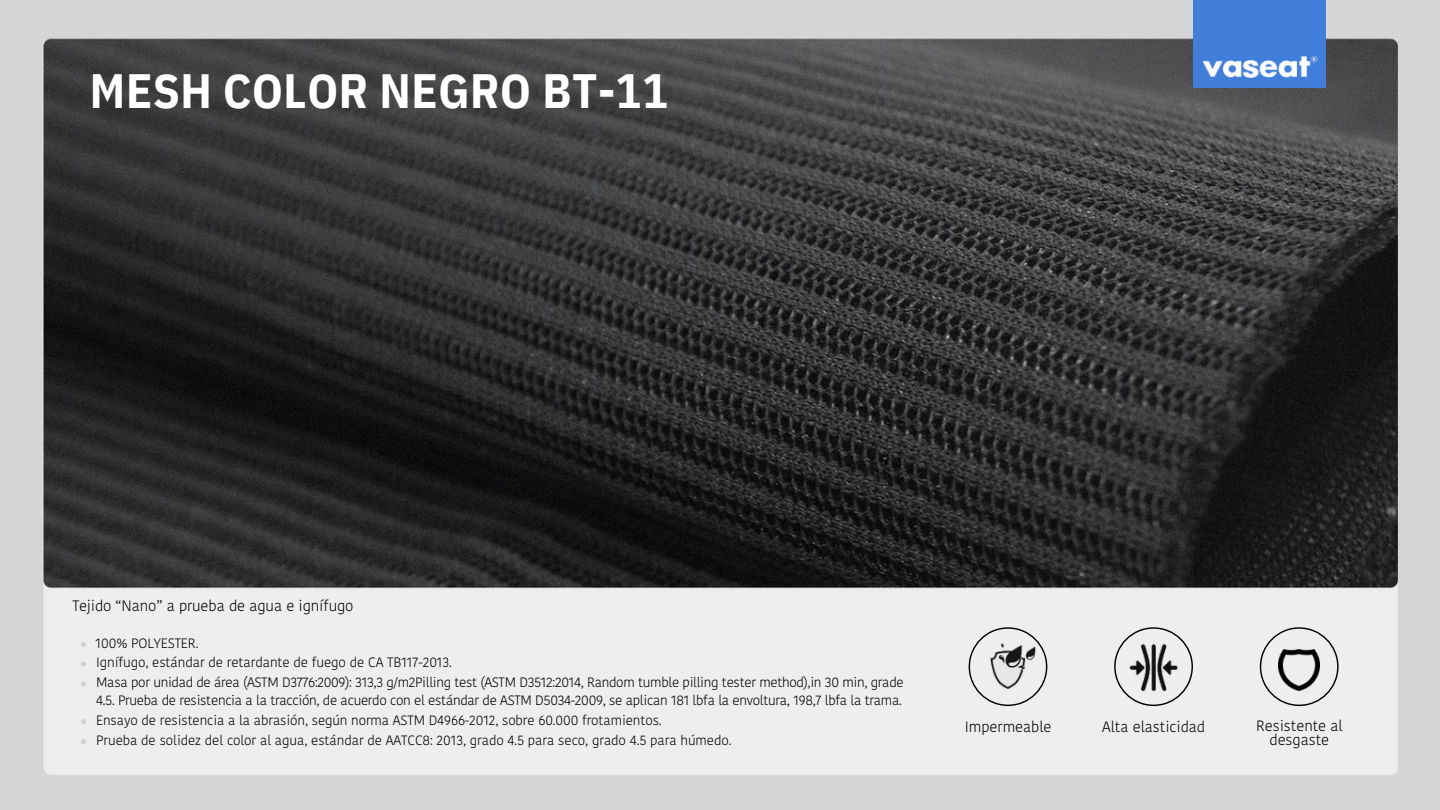
<style>
.page{position:relative;width:1440px;height:810px;background:#fff}
.page>*{position:absolute;margin:0;border:0;box-sizing:border-box;transform-origin:0 0}
.t1{font:700 48px "IBM Plex Sans Cond";letter-spacing:.015em;color:#fff}
.t2{font:300 15px/13.5px "Kohinoor Bangla";letter-spacing:-.005em;color:#000;text-align:center}
.t3{font:300 13.5px/18px "Kohinoor Bangla";letter-spacing:-.01em;color:#000}
</style>
<div class="page">
<img style="left:0;top:0;width:1440px;height:810px">
<img style="left:990px;top:644px;width:45px;height:46px">
<div style="left:969px;top:627px;width:78px;height:79px;border:1px solid #000;border-radius:50%"></div>
<div style="left:1114px;top:627px;width:79px;height:79px;border:1px solid #000;border-radius:50%"></div>
<img style="left:1128px;top:642px;width:51px;height:51px">
<div style="left:1260px;top:627px;width:79px;height:79px;border:1px solid #000;border-radius:50%"></div>
<img style="left:1279px;top:650px;width:40px;height:40px">
<div style="left:1193px;top:0;width:133px;height:88px;background:#407ed9"></div>
<img style="left:1194px;top:55px;width:132px;height:57px">
<svg style="left:81px;top:642px;width:5px;height:5px"></svg>
<svg style="left:81px;top:661px;width:5px;height:6px"></svg>
<svg style="left:81px;top:681px;width:5px;height:5px"></svg>
<svg style="left:81px;top:719px;width:5px;height:5px"></svg>
<svg style="left:81px;top:739px;width:5px;height:5px"></svg>
<h3 class="t1" style="left:90px;top:58px;width:580px">MESH COLOR NEGRO BT-11</h3>
<h2 class="t2" style="left:72px;top:599px;width:283px">Tejido “Nano” a prueba de agua e ignífugo</h2>
<p class="t3" style="left:96px;top:634px;width:104px">100% POLYESTER.</p>
<p class="t3" style="left:96px;top:654px;width:357px">Ignífugo, estándar de retardante de fuego de CA TB117-2013.</p>
<h3 class="t3" style="left:96px;top:673px;width:809px">Masa por unidad de área (ASTM D3776:2009): 313,3 g/m2Pilling test (ASTM D3512:2014, Random tumble pilling tester method),in 30 min, grade<br>4.5. Prueba de resistencia a la tracción, de acuerdo con el estándar de ASTM D5034-2009, se aplican 181 lbfa la envoltura, 198,7 lbfa la trama.</h3>
<p class="t3" style="left:96px;top:711px;width:567px">Ensayo de resistencia a la abrasión, según norma ASTM D4966-2012, sobre 60.000 frotamientos.</p>
<h3 class="t3" style="left:96px;top:731px;width:637px">Prueba de solidez del color al agua, estándar de AATCC8: 2013, grado 4.5 para seco, grado 4.5 para húmedo.</h3>
<h3 class="t2" style="left:965px;top:720px;width:88px">Impermeable</h3>
<p class="t2" style="left:1102px;top:720px;width:105px">Alta elasticidad</p>
<p class="t2" style="left:1256px;top:719px;width:88px">Resistente al desgaste</p>
</div>
